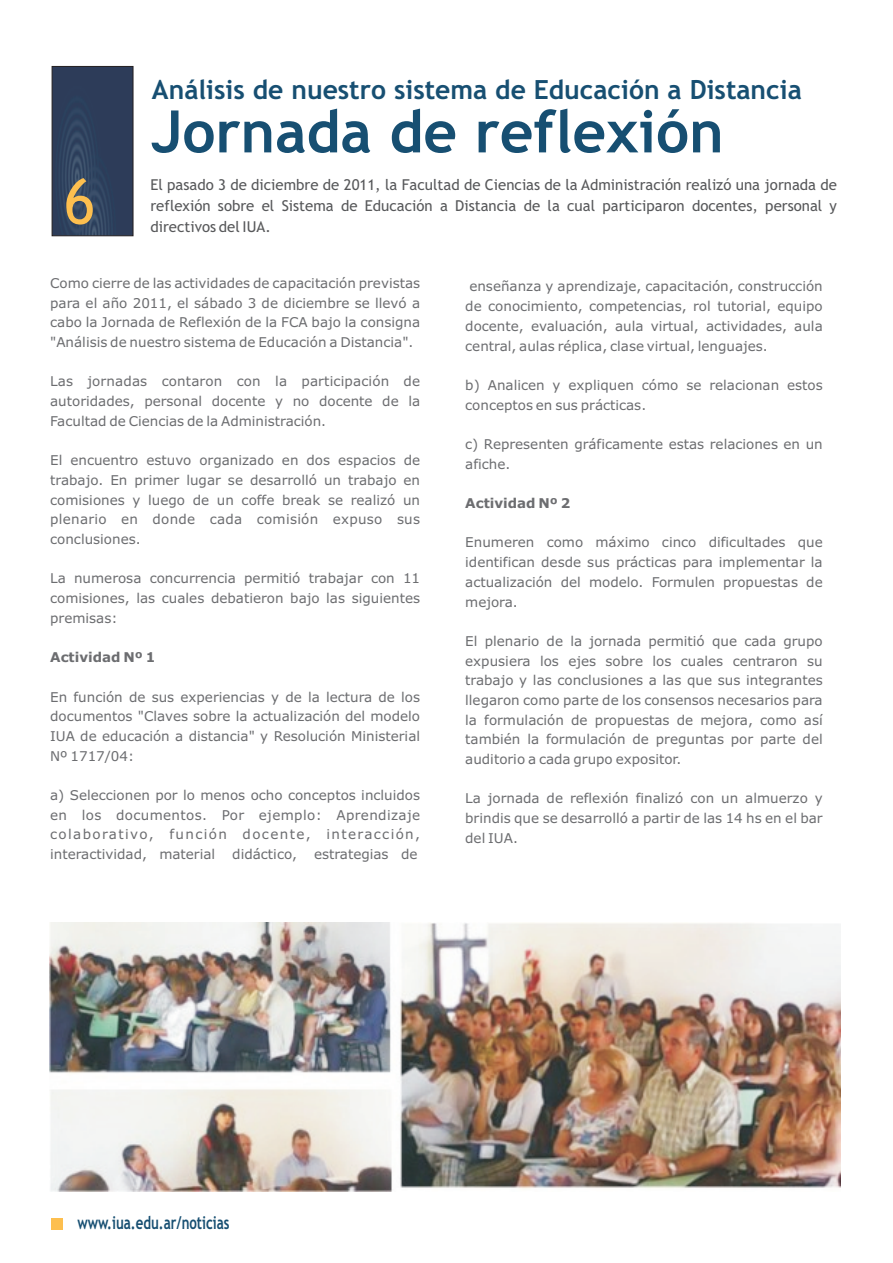
<style>
.page{position:relative;width:893px;height:1263px;background:#fff}
.page>*{position:absolute;margin:0;border:0;box-sizing:border-box;transform-origin:0 0}
.t1{font:62.85px "Trebuchet MS";color:#fdbf4f;scale:.95 1}
.t2{font:700 58.65px "Trebuchet MS";color:#174f72}
.t3{font:700 26.4px "Trebuchet MS";color:#174f72}
.t4{font:700 17.85px "Trebuchet MS";color:#174f72;scale:.74 1}
.t5{font:15px/20.9px "Trebuchet MS";color:#57585a;text-align:justify}
.t6{font:13.5px/19.6px "Verdana";color:#6c6d70;text-align:justify}
.t7{font:700 13.5px "Verdana";color:#6c6d70}
</style>
<div class="page">
<div style="left:51px;top:1218px;width:11px;height:12px;background:#fdbf4f"></div>
<svg style="left:52px;top:66px;width:81px;height:170px"></svg>
<img style="left:50px;top:922px;width:790px;height:270px">
<h3 class="t3" style="left:152px;top:80px;width:651px">Análisis de nuestro sistema de Educación a Distancia</h3>
<h1 class="t1" style="left:64px;top:177px;width:35px">6</h1>
<h2 class="t2" style="left:151px;top:109px;width:574px">Jornada de reflexión</h2>
<p class="t5" style="left:150px;top:176px;width:688px">El pasado 3 de diciembre de 2011, la Facultad de Ciencias de la Administración realizó una jornada de reflexión sobre el Sistema de Educación a Distancia de la cual participaron docentes, personal y directivos del IUA.</p>
<p class="t6" style="left:50px;top:274px;width:371px">Como cierre de las actividades de capacitación previstas para el año 2011, el sábado 3 de diciembre se llevó a cabo la Jornada de Reflexión de la FCA bajo la consigna "Análisis de nuestro sistema de Educación a Distancia".</p>
<p class="t6" style="left:50px;top:373px;width:371px">Las jornadas contaron con la participación de autoridades, personal docente y no docente de la Facultad de Ciencias de la Administración.</p>
<p class="t6" style="left:50px;top:452px;width:371px">El encuentro estuvo organizado en dos espacios de trabajo. En primer lugar se desarrolló un trabajo en comisiones y luego de un coffe break se realizó un plenario en donde cada comisión expuso sus conclusiones.</p>
<p class="t6" style="left:50px;top:570px;width:371px">La numerosa concurrencia permitió trabajar con 11 comisiones, las cuales debatieron bajo las siguientes premisas:</p>
<p class="t7" style="left:50px;top:652px;width:107px">Actividad Nº 1</p>
<p class="t6" style="left:50px;top:688px;width:371px">En función de sus experiencias y de la lectura de los documentos "Claves sobre la actualización del modelo IUA de educación a distancia" y Resolución Ministerial Nº 1717/04:</p>
<p class="t6" style="left:50px;top:786px;width:371px">a) Seleccionen por lo menos ocho conceptos incluidos en los documentos. Por ejemplo: Aprendizaje colaborativo, función docente, interacción, interactividad, material</p>
<p class="t6" style="left:232px;top:845px;width:66px">didáctico,</p>
<p class="t6" style="left:314px;top:845px;width:105px">estrategias de</p>
<p class="t6" style="left:465px;top:278px;width:359px;text-indent:4px">enseñanza y aprendizaje, capacitación, construcción de conocimiento, competencias, rol tutorial, equipo docente, evaluación, aula virtual, actividades, aula central, aulas réplica, clase virtual, lenguajes.</p>
<p class="t6" style="left:465px;top:376px;width:359px">b) Analicen y expliquen cómo se relacionan estos conceptos en sus prácticas.</p>
<p class="t6" style="left:465px;top:435px;width:359px">c) Representen gráficamente estas relaciones en un afiche.</p>
<p class="t7" style="left:465px;top:498px;width:107px">Actividad Nº 2</p>
<p class="t6" style="left:465px;top:534px;width:359px">Enumeren como máximo cinco dificultades que identifican desde sus prácticas para implementar la actualización del modelo. Formulen propuestas de mejora.</p>
<p class="t6" style="left:465px;top:632px;width:359px">El plenario de la jornada permitió que cada grupo expusiera los ejes sobre los cuales centraron su trabajo y las conclusiones a las que sus integrantes llegaron como parte de los consensos necesarios para la formulación de propuestas de mejora, como así también la formulación de preguntas por parte del auditorio a cada grupo expositor.</p>
<p class="t6" style="left:465px;top:790px;width:359px">La jornada de reflexión finalizó con un almuerzo y brindis que se desarrolló a partir de las 14 hs en el bar del IUA.</p>
<h3 class="t4" style="left:77px;top:1216px;width:207px">www.iua.edu.ar/noticias</h3>
</div>
